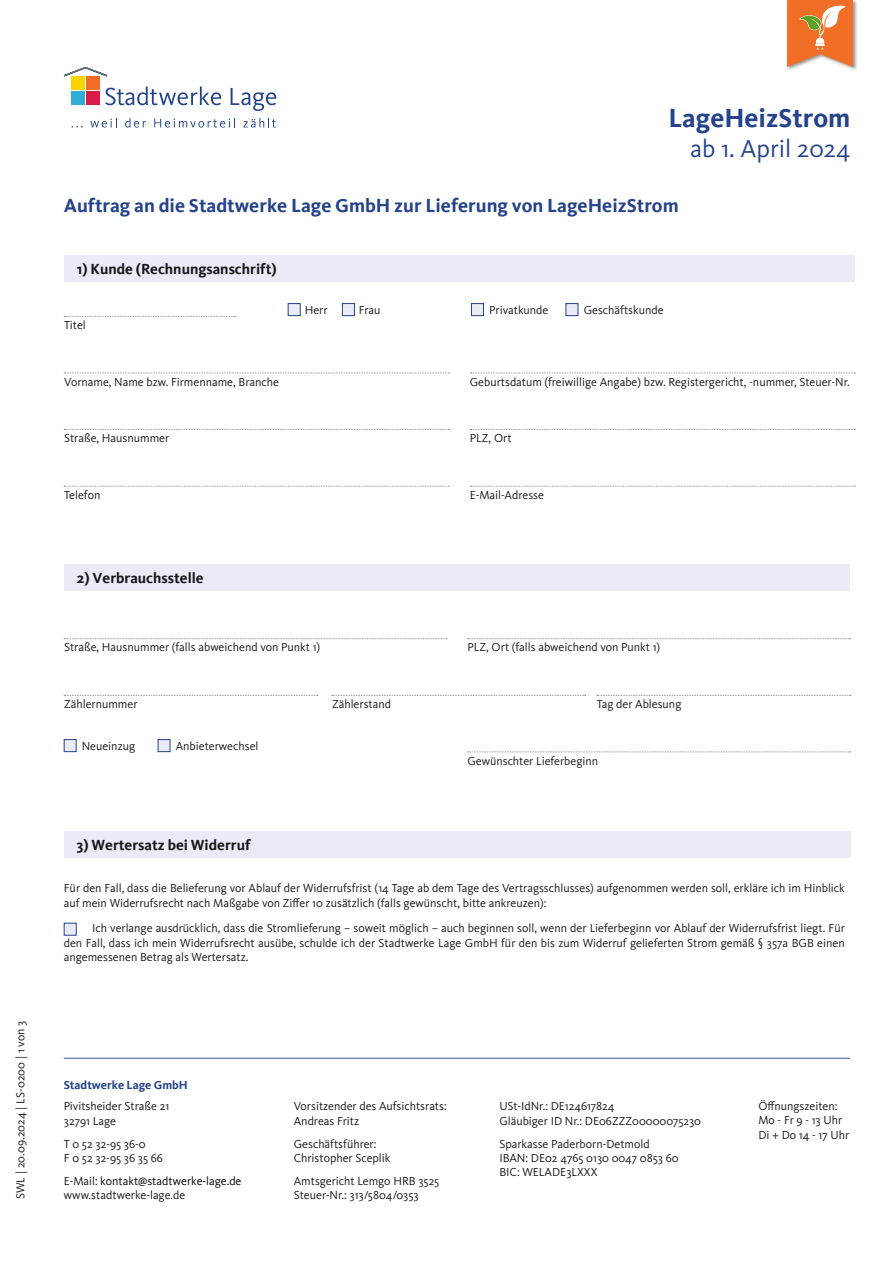
<style>
.page{position:relative;width:893px;height:1263px;background:#fff}
.page>*{position:absolute;margin:0;border:0;box-sizing:border-box;transform-origin:0 0}
.t1{font:700 27px "Kievit";color:#25438b}
.t2{font:25.5px "Kievit Pro";color:#25438b}
.t3{font:700 19.5px "Kievit";color:#25438b}
.t4{font:700 15px "Kievit";color:#171818}
.t5{font:12px/14.4px "Kievit Pro";color:#171818}
.t6{font:700 12px "Kievit";color:#25438b}
.s1{color:#010305}
</style>
<div class="page">
<div style="left:71px;top:76px;width:14px;height:14px;background:#fed300"></div>
<div style="left:86px;top:76px;width:14px;height:14px;background:#f26d25"></div>
<div style="left:71px;top:92px;width:14px;height:13px;background:#30aed7"></div>
<div style="left:86px;top:92px;width:14px;height:13px;background:#d81b49"></div>
<svg style="left:105px;top:87px;width:116px;height:18px"></svg>
<svg style="left:231px;top:88px;width:45px;height:23px"></svg>
<svg style="left:63px;top:66px;width:45px;height:11px"></svg>
<svg style="left:90px;top:118px;width:27px;height:10px"></svg>
<svg style="left:125px;top:118px;width:21px;height:10px"></svg>
<svg style="left:154px;top:118px;width:81px;height:10px"></svg>
<svg style="left:243px;top:118px;width:33px;height:10px"></svg>
<div style="left:64px;top:255px;width:791px;height:27px;background:#eaebf7"></div>
<svg style="left:64px;top:316px;width:171px;height:1px"></svg>
<div style="left:288px;top:303px;width:13px;height:13px;background:#ebebf8;border:1px solid #25438b"></div>
<div style="left:342px;top:303px;width:13px;height:13px;background:#ebebf8;border:1px solid #25438b"></div>
<div style="left:471px;top:303px;width:13px;height:13px;background:#ebebf8;border:1px solid #25438b"></div>
<div style="left:565px;top:303px;width:13px;height:13px;background:#ebebf8;border:1px solid #25438b"></div>
<svg style="left:64px;top:373px;width:385px;height:1px"></svg>
<svg style="left:470px;top:373px;width:385px;height:1px"></svg>
<svg style="left:64px;top:429px;width:385px;height:1px"></svg>
<svg style="left:470px;top:429px;width:385px;height:1px"></svg>
<svg style="left:64px;top:486px;width:385px;height:1px"></svg>
<svg style="left:470px;top:486px;width:385px;height:1px"></svg>
<hr style="left:64px;top:1057px;width:786px;height:2px;background:#7b82b7">
<div style="left:64px;top:831px;width:786px;height:27px;background:#eaebf7"></div>
<div style="left:64px;top:923px;width:13px;height:12px;background:#ebebf8;border:1px solid #25438b"></div>
<img style="left:787px;top:0;width:70px;height:70px">
<svg style="left:787px;top:0;width:66px;height:67px"></svg>
<div style="left:64px;top:564px;width:786px;height:27px;background:#eaebf7"></div>
<div style="left:64px;top:739px;width:13px;height:13px;background:#ebebf8;border:1px solid #25438b"></div>
<div style="left:158px;top:739px;width:12px;height:13px;background:#ebebf8;border:1px solid #25438b"></div>
<svg style="left:64px;top:638px;width:383px;height:1px"></svg>
<svg style="left:468px;top:638px;width:383px;height:1px"></svg>
<svg style="left:64px;top:695px;width:254px;height:1px"></svg>
<svg style="left:332px;top:695px;width:254px;height:1px"></svg>
<svg style="left:468px;top:751px;width:383px;height:1px"></svg>
<svg style="left:597px;top:695px;width:254px;height:1px"></svg>
<p class="t5" style="left:13px;top:1199px;width:180px;rotate:-90deg">SWL | 20.09.2024 | LS-0200 | 1 von 3</p>
<h1 class="t1" style="left:668px;top:102px;width:184px">LageHeizStrom</h1>
<h2 class="t2" style="left:690px;top:133px;width:162px">ab 1. April 2024</h2>
<h3 class="t3" style="left:64px;top:194px;width:616px">Auftrag an die Stadtwerke Lage GmbH zur Lieferung von LageHeizStrom</h3>
<p class="t4" style="left:77px;top:260px;width:201px">1) Kunde (Rechnungsanschrift)</p>
<p class="t5" style="left:64px;top:318px;width:23px">Titel</p>
<p class="t5" style="left:305px;top:302px;width:24px">Herr</p>
<p class="t5" style="left:359px;top:302px;width:23px">Frau</p>
<p class="t5" style="left:489px;top:302px;width:61px">Privatkunde</p>
<p class="t5" style="left:584px;top:302px;width:81px">Geschäftskunde</p>
<p class="t5" style="left:64px;top:374px;width:216px">Vorname, Name bzw. Firmenname, Branche</p>
<p class="t5" style="left:470px;top:374px;width:381px">Geburtsdatum (freiwillige Angabe) bzw. Registergericht, -nummer, Steuer-Nr.</p>
<p class="t5" style="left:64px;top:431px;width:107px">Straße, Hausnummer</p>
<p class="t5" style="left:470px;top:431px;width:43px">PLZ, Ort</p>
<p class="t5" style="left:64px;top:487px;width:38px">Telefon</p>
<p class="t5" style="left:470px;top:487px;width:76px">E-Mail-Adresse</p>
<p class="t4" style="left:77px;top:569px;width:128px">2) Verbrauchsstelle</p>
<p class="t5" style="left:64px;top:640px;width:258px">Straße, Hausnummer (falls abweichend von Punkt 1)</p>
<p class="t5" style="left:467px;top:640px;width:194px">PLZ, Ort (falls abweichend von Punkt 1)</p>
<p class="t5" style="left:64px;top:697px;width:75px">Zählernummer</p>
<p class="t5" style="left:332px;top:697px;width:61px">Zählerstand</p>
<p class="t5" style="left:82px;top:738px;width:55px">Neueinzug</p>
<p class="t5" style="left:176px;top:738px;width:84px">Anbieterwechsel</p>
<p class="t5" style="left:597px;top:697px;width:86px">Tag der Ablesung</p>
<p class="t5" style="left:467px;top:753px;width:132px">Gewünschter Lieferbeginn</p>
<p class="t4" style="left:76px;top:836px;width:176px">3) Wertersatz bei Widerruf</p>
<p class="t5" style="left:64px;top:881px;width:782px">Für den Fall, dass die Belieferung vor Ablauf der Widerrufsfrist (14 Tage ab dem Tage des Vertragsschlusses) aufgenommen werden soll, erkläre ich im Hinblick auf mein Widerrufsrecht nach Maßgabe von Ziffer 10 zusätzlich (falls gewünscht, bitte ankreuzen):</p>
<p class="t5" style="left:64px;top:921px;width:783px;text-align:justify;text-indent:28px">Ich verlange ausdrücklich, dass die Stromlieferung – soweit möglich – auch beginnen soll, wenn der Lieferbeginn vor Ablauf der Widerrufsfrist liegt. Für den Fall, dass ich mein Widerrufsrecht ausübe, schulde ich der Stadtwerke Lage GmbH für den bis zum Widerruf gelieferten Strom gemäß § 357a BGB einen angemessenen Betrag als Wertersatz.</p>
<p class="t6" style="left:64px;top:1078px;width:125px">Stadtwerke Lage GmbH</p>
<p class="t5" style="left:64px;top:1099px;width:107px">Pivitsheider Straße 21<br>32791 Lage</p>
<p class="t5" style="left:64px;top:1136px;width:101px">T 0 52 32-95 36-0<br>F 0 52 32-95 36 35 66</p>
<p class="t5" style="left:64px;top:1173px;width:179px">E-Mail: <span class="s1">kontakt@stadtwerke-lage.de </span>www.stadtwerke-lage.de</p>
<p class="t5" style="left:294px;top:1099px;width:154px">Vorsitzender des Aufsichtsrats:<br>Andreas Fritz</p>
<p class="t5" style="left:294px;top:1136px;width:98px">Geschäftsführer:<br>Christopher Sceplik</p>
<p class="t5" style="left:294px;top:1173px;width:147px">Amtsgericht Lemgo HRB 3525<br>Steuer-Nr.: 313/5804/0353</p>
<p class="t5" style="left:499px;top:1099px;width:203px">USt-IdNr.: DE124617824<br>Gläubiger ID Nr.: DE06ZZZ00000075230</p>
<p class="t5" style="left:499px;top:1136px;width:181px">Sparkasse Paderborn-Detmold<br>IBAN: DE02 4765 0130 0047 0853 60<br>BIC: WELADE3LXXX</p>
<p class="t5" style="left:758px;top:1098px;width:92px">Öffnungszeiten:<br>Mo - Fr 9 - 13 Uhr<br>Di + Do 14 - 17 Uhr</p>
</div>
